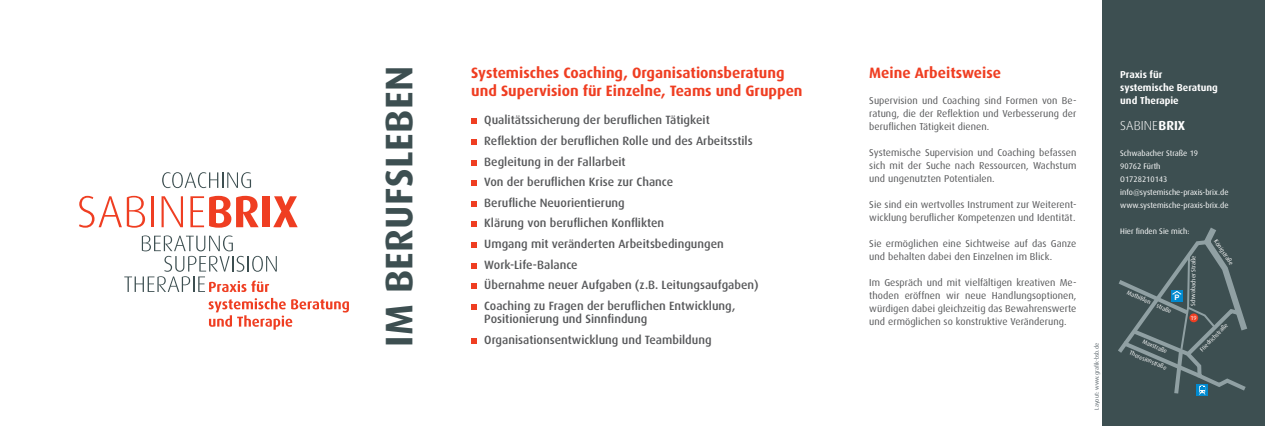
<style>
.page{position:relative;width:1265px;height:426px;background:#fff}
.page>*{position:absolute;margin:0;border:0;box-sizing:border-box;transform-origin:0 0}
.t1{font:700 38.5px "Dax";letter-spacing:.01em;color:#3d4f51}
.t2{font:700 15px/18px "Dax";color:#ef3e22}
.t3{font:300 13px "Dax";color:#fff}
.t4{font:500 12px/20.6px "Dax";color:#57585a}
.t5{font:10px/13px "Dax";letter-spacing:.005em;color:#57585a;text-align:justify}
.t6{font:700 10px/13px "Dax";color:#fff}
.t7{font:8px/13px "Dax";color:#fff}
.t8{font:700 7.6px "Helvetica Neue";color:#fff}
.t9{font:6px "Dax";color:#fff}
.t10{font:6px "Dax";color:#5f696f}
.s1{font-weight:700}
</style>
<div class="page">
<div style="left:1102px;top:0;width:162px;height:425px;background:#3d4f51"></div>
<svg style="left:471px;top:118px;width:6px;height:6px"></svg>
<svg style="left:471px;top:139px;width:6px;height:6px"></svg>
<svg style="left:471px;top:160px;width:6px;height:5px"></svg>
<svg style="left:471px;top:180px;width:6px;height:6px"></svg>
<svg style="left:471px;top:201px;width:6px;height:5px"></svg>
<svg style="left:471px;top:221px;width:6px;height:6px"></svg>
<svg style="left:471px;top:242px;width:6px;height:6px"></svg>
<svg style="left:471px;top:263px;width:6px;height:5px"></svg>
<svg style="left:471px;top:283px;width:6px;height:6px"></svg>
<svg style="left:471px;top:304px;width:6px;height:5px"></svg>
<svg style="left:471px;top:338px;width:6px;height:6px"></svg>
<svg style="left:79px;top:195px;width:66px;height:32px"></svg>
<hr style="left:151px;top:196px;width:3px;height:31px;background:#ef3e22">
<svg style="left:161px;top:196px;width:22px;height:31px"></svg>
<svg style="left:190px;top:195px;width:69px;height:32px"></svg>
<div style="left:262px;top:196px;width:8px;height:31px;background:#ef3e22"></div>
<svg style="left:273px;top:196px;width:24px;height:31px"></svg>
<svg style="left:162px;top:172px;width:89px;height:16px"></svg>
<svg style="left:124px;top:235px;width:225px;height:94px"></svg>
<svg style="left:1118px;top:227px;width:129px;height:169px"></svg>
<h1 class="t1" style="left:377px;top:347px;width:282px;rotate:-90deg">IM BERUFSLEBEN</h1>
<h2 class="t2" style="left:471px;top:64px;width:333px">Systemisches Coaching, Organisationsberatung und Supervision für Einzelne, Teams und Gruppen</h2>
<p class="t4" style="left:484px;top:110px;width:276px">Qualitätssicherung der beruflichen Tätigkeit Reflektion der beruflichen Rolle und des Arbeitsstils Begleitung in der Fallarbeit<br>Von der beruflichen Krise zur Chance<br>Berufliche Neuorientierung<br>Klärung von beruflichen Konflikten<br>Umgang mit veränderten Arbeitsbedingungen Work-Life-Balance<br>Übernahme neuer Aufgaben (z.B. Leitungsaufgaben)<br>Coaching zu Fragen der beruflichen Entwicklung,</p>
<p class="t4" style="left:484px;top:308px;width:165px">Positionierung und Sinnfindung</p>
<p class="t4" style="left:484px;top:329px;width:229px">Organisationsentwicklung und Teambildung</p>
<h2 class="t2" style="left:869px;top:64px;width:133px">Meine Arbeitsweise</h2>
<p class="t5" style="left:869px;top:94px;width:209px">Supervision und Coaching sind Formen von Be&shy;ratung, die der Reflektion und Verbesserung der beruflichen Tätigkeit dienen.</p>
<p class="t5" style="left:869px;top:146px;width:209px">Systemische Supervision und Coaching befassen sich mit der Suche nach Ressourcen, Wachstum und ungenutzten Potentialen.</p>
<p class="t5" style="left:869px;top:198px;width:208px">Sie sind ein wertvolles Instrument zur Weiterent&shy;wicklung beruflicher Kompetenzen und Identität.</p>
<p class="t5" style="left:869px;top:237px;width:209px">Sie ermöglichen eine Sichtweise auf das Ganze und behalten dabei den Einzelnen im Blick.</p>
<p class="t5" style="left:869px;top:276px;width:209px">Im Gespräch und mit vielfältigen kreativen Me&shy;thoden eröffnen wir neue Handlungsoptionen, würdigen dabei gleichzeitig das Bewahrenswerte und ermöglichen so konstruktive Veränderung.</p>
<p class="t10" style="left:1093px;top:409px;width:68px;rotate:-90deg">Layout: www.grafik-bsb.de</p>
<p class="t6" style="left:1120px;top:68px;width:99px">Praxis für systemische Beratung und Therapie</p>
<h3 class="t3" style="left:1120px;top:118px;width:66px">SABINE<span class="s1">BRIX</span></h3>
<p class="t7" style="left:1120px;top:147px;width:110px">Schwabacher Straße 19<br>90762 Fürth<br>O1728210143 info@systemische-praxis-brix.de www.systemische-praxis-brix.de</p>
<p class="t7" style="left:1120px;top:225px;width:71px">Hier finden Sie mich:</p>
<p class="t9" style="left:1128px;top:288px;width:49px;rotate:24deg">Mathilden straße</p>
<p class="t8" style="left:1174px;top:292px;width:7px">P</p>
<p class="t9" style="left:1143px;top:337px;width:28px;rotate:23deg">Maxstraße</p>
<p class="t9" style="left:1131px;top:349px;width:41px;rotate:23deg">Theresienstraße</p>
<p class="t9" style="left:1189px;top:305px;width:52px;rotate:-89deg">Schwabacher Straße</p>
<p class="t9" style="left:1190px;top:314px;width:8px">19</p>
<p class="t9" style="left:1218px;top:238px;width:31px;rotate:56deg">Königstraße</p>
<p class="t9" style="left:1198px;top:347px;width:38px;rotate:-45deg">Friedrichstraße</p>
</div>
